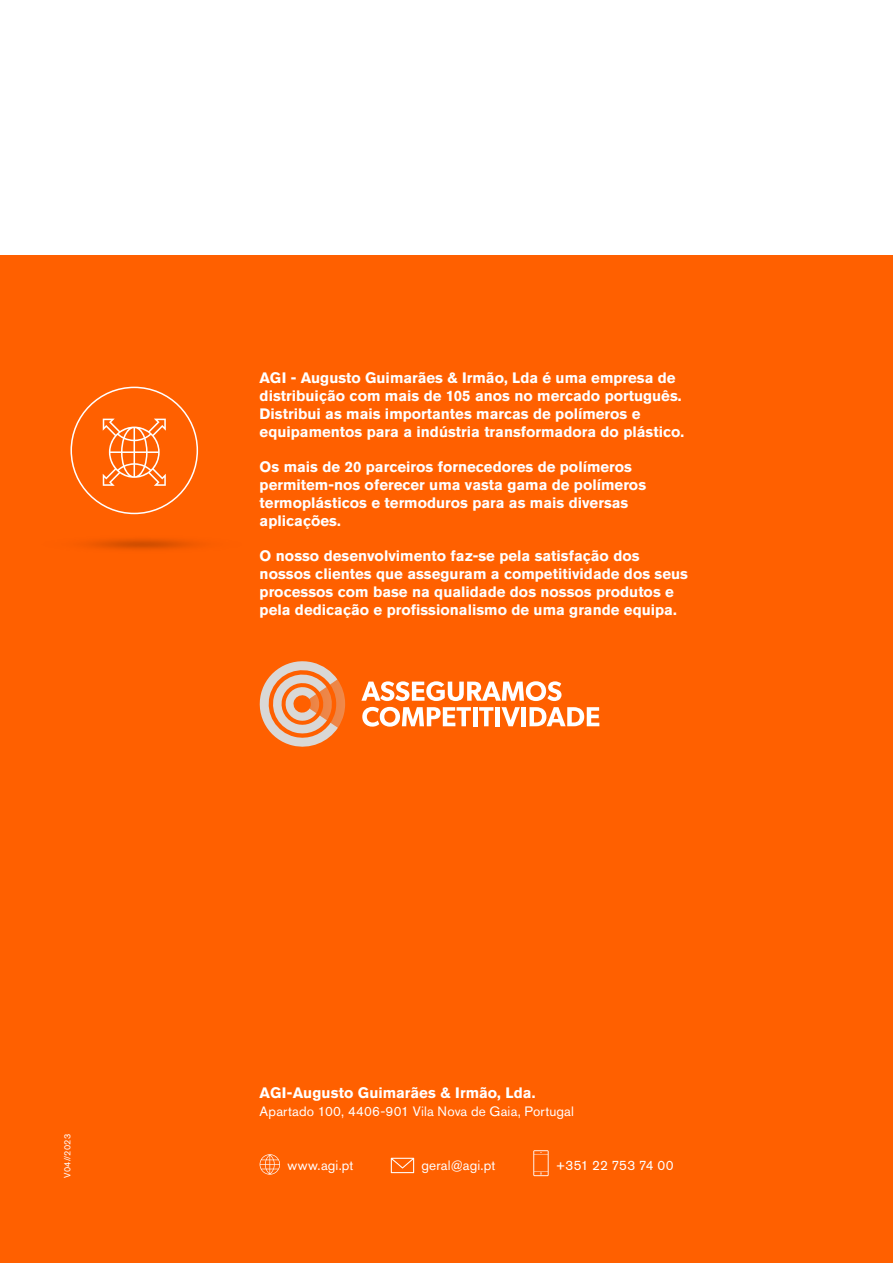
<style>
.page{position:relative;width:893px;height:1263px;background:#fff}
.page>*{position:absolute;margin:0;border:0;box-sizing:border-box;transform-origin:0 0}
.t1{font:700 15px/18px "Akzidenz Grotesk Pro";color:#fff}
.t2{font:13.5px "Akzidenz Grotesk Pro";letter-spacing:.015em;color:#fff}
.t3{font:13.5px "Akzidenz Grotesk Pro";letter-spacing:-.005em;color:#fff}
.t4{font:9px "Akzidenz Grotesk Pro";letter-spacing:.015em;color:#fff}
</style>
<div class="page">
<div style="left:0;top:255px;width:893px;height:1008px;background:#ff6000"></div>
<svg style="left:260px;top:1154px;width:20px;height:21px"></svg>
<svg style="left:391px;top:1158px;width:23px;height:15px"></svg>
<svg style="left:533px;top:1150px;width:16px;height:26px"></svg>
<svg style="left:259px;top:661px;width:86px;height:86px"></svg>
<svg style="left:361px;top:681px;width:200px;height:20px"></svg>
<svg style="left:362px;top:707px;width:109px;height:20px"></svg>
<hr style="left:473px;top:707px;width:4px;height:19px;background:#fff">
<svg style="left:479px;top:707px;width:14px;height:19px"></svg>
<div style="left:495px;top:707px;width:5px;height:19px;background:#fff"></div>
<svg style="left:501px;top:707px;width:19px;height:19px"></svg>
<div style="left:521px;top:707px;width:5px;height:19px;background:#fff"></div>
<svg style="left:529px;top:707px;width:70px;height:19px"></svg>
<svg style="left:103px;top:419px;width:63px;height:67px"></svg>
<p class="t4" style="left:62px;top:1178px;width:45px;rotate:-90deg">V04//2023</p>
<p class="t1" style="left:260px;top:368px;width:426px">AGI - Augusto Guimarães &amp; Irmão, Lda é uma empresa de distribuição com mais de 105 anos no mercado português.<br>Distribui as mais importantes marcas de polímeros e equipamentos para a indústria transformadora do plástico.</p>
<p class="t1" style="left:260px;top:457px;width:388px">Os mais de 20 parceiros fornecedores de polímeros permitem-nos oferecer uma vasta gama de polímeros termoplásticos e termoduros para as mais diversas aplicações.</p>
<p class="t1" style="left:260px;top:546px;width:430px">O nosso desenvolvimento faz-se pela satisfação dos nossos clientes que asseguram a competitividade dos seus processos com base na qualidade dos nossos produtos e pela dedicação e profissionalismo de uma grande equipa.</p>
<p class="t1" style="left:260px;top:1084px;width:277px">AGI-Augusto Guimarães &amp; Irmão, Lda.</p>
<p class="t2" style="left:260px;top:1103px;width:316px">Apartado 100, 4406-901 Vila Nova de Gaia, Portugal</p>
<p class="t2" style="left:287px;top:1157px;width:68px">www.agi.pt</p>
<p class="t2" style="left:421px;top:1157px;width:75px">geral@agi.pt</p>
<p class="t3" style="left:556px;top:1157px;width:119px">+351 22 753 74 00</p>
</div>
